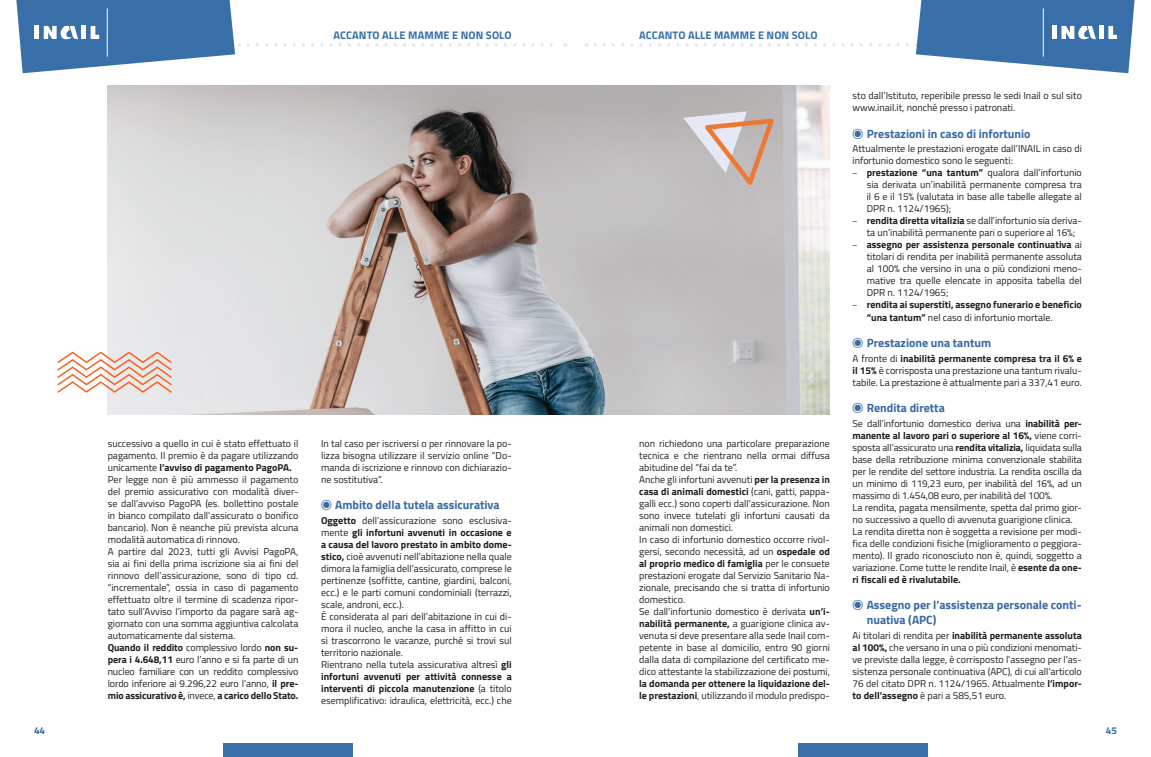
<style>
.page{position:relative;width:1151px;height:757px;background:#fff}
.page>*{position:absolute;margin:0;border:0;box-sizing:border-box;transform-origin:0 0}
.t1{font:700 12px/14.4px "Titillium Web";color:#3a69a5}
.t2{font:700 11px "Titillium Web";letter-spacing:.01em;color:#386fa8}
.t3{font:10px/12px "Titillium Web";color:#231f20}
.t4{font:700 10px/12px "Titillium Web";color:#231f20}
.t5{font:700 10px "Titillium Web";color:#386fa8}
.s1{font-weight:700}
.s2{font-family:"Source Sans Pro";font-weight:400}
.s3{font-weight:400}
.s4{font-family:"Source Sans Pro"}
</style>
<div class="page">
<div style="left:798px;top:743px;width:130px;height:14px;background:#386fa8"></div>
<div style="left:223px;top:743px;width:129px;height:14px;background:#386fa8"></div>
<svg style="left:16px;top:0;width:550px;height:73px"></svg>
<svg style="left:595px;top:0;width:540px;height:73px"></svg>
<img style="left:108px;top:85px;width:722px;height:329px">
<svg style="left:57px;top:352px;width:115px;height:41px"></svg>
<svg style="left:683px;top:111px;width:91px;height:74px;background:#ccbbb6"></svg>
<p class="t2" style="left:333px;top:27px;width:180px">ACCANTO ALLE MAMME E NON SOLO</p>
<p class="t2" style="left:639px;top:27px;width:180px">ACCANTO ALLE MAMME E NON SOLO</p>
<p class="t3" style="left:108px;top:436px;width:192px">successivo a quello in cui è stato effettuato il pagamento. Il premio è da pagare utilizzando unicamente <span class="s1">l’avviso di pagamento PagoPA.<br></span>Per legge non è più ammesso il pagamento del premio assicurativo con modalità diver&shy;se dall’avviso PagoPA (es. bollettino postale in bianco compilato dall’assicurato o bonifico bancario). Non è neanche più prevista alcuna modalità automatica di rinnovo.<br>A partire dal 2023, tutti gli Avvisi PagoPA, sia ai fini della prima iscrizione sia ai fini del rinnovo dell’assicurazione, sono di tipo cd. “incrementale”, ossia in caso di pagamento effettuato oltre il termine di scadenza ripor&shy;tato sull’Avviso l’importo da pagare sarà ag&shy;giornato con una somma aggiuntiva calcolata automaticamente dal sistema.<br><span class="s1">Quando il reddito</span> complessivo lordo <span class="s1">non su&shy;pera i 4.648,11</span> euro l’anno e si fa parte di un nucleo familiare con un reddito complessivo lordo inferiore ai 9.296,22 euro l’anno, <span class="s1">il pre&shy;mio assicurativo è,</span> invece, <span class="s1">a carico dello Stato.</span></p>
<p class="t3" style="left:321px;top:436px;width:192px;text-align:justify">In tal caso per iscriversi o per rinnovare la po&shy;lizza bisogna utilizzare il servizio online “Do&shy;manda di iscrizione e rinnovo con dichiarazio&shy;ne sostitutiva”.</p>
<p class="t1" style="left:321px;top:497px;width:180px"><span class="s2">◉</span> Ambito della tutela assicurativa</p>
<p class="t3" style="left:321px;top:514px;width:192px"><span class="s1">Oggetto</span> dell’assicurazione sono esclusiva&shy;mente <span class="s1">gli infortuni avvenuti in occasione e a causa del lavoro prestato in ambito dome&shy;stico,</span> cioè avvenuti nell’abitazione nella quale dimora la famiglia dell’assicurato, comprese le pertinenze (soffitte, cantine, giardini, balconi, ecc.) e le parti comuni condominiali (terrazzi, scale, androni, ecc.).<br>È considerata al pari dell’abitazione in cui di&shy;mora il nucleo, anche la casa in affitto in cui si trascorrono le vacanze, purché si trovi sul territorio nazionale.<br>Rientrano nella tutela assicurativa altresì <span class="s1">gli infortuni avvenuti per attività connesse a interventi di piccola manutenzione</span> (a titolo esemplificativo: idraulica, elettricità, ecc.) che</p>
<p class="t3" style="left:639px;top:436px;width:192px">non richiedono una particolare preparazione tecnica e che rientrano nella ormai diffusa abitudine del “fai da te”.<br>Anche gli infortuni avvenuti <span class="s1">per la presenza in casa di animali domestici</span> (cani, gatti, pappa&shy;galli ecc.) sono coperti dall’assicurazione. Non sono invece tutelati gli infortuni causati da animali non domestici.<br>In caso di infortunio domestico occorre rivol&shy;gersi, secondo necessità, ad un <span class="s1">ospedale od al proprio medico di famiglia</span> per le consuete prestazioni erogate dal Servizio Sanitario Na&shy;zionale, precisando che si tratta di infortunio domestico.<br>Se dall’infortunio domestico è derivata <span class="s1">un’i&shy;nabilità permanente,</span> a guarigione clinica av&shy;venuta si deve presentare alla sede Inail com&shy;petente in base al domicilio, entro 90 giorni dalla data di compilazione del certificato me&shy;dico attestante la stabilizzazione dei postumi,</p>
<p class="t4" style="left:639px;top:676px;width:192px">la domanda per ottenere la liquidazione del&shy;le prestazioni<span class="s3">, utilizzando il modulo predispo-</span></p>
<p class="t3" style="left:852px;top:89px;width:231px">sto dall’Istituto, reperibile presso le sedi Inail o sul sito www.inail.it, nonché presso i patronati.</p>
<p class="t1" style="left:852px;top:126px;width:180px"><span class="s2">◉</span> Prestazioni in caso di infortunio</p>
<p class="t3" style="left:852px;top:142px;width:231px">Attualmente le prestazioni erogate dall’INAIL in caso di infortunio domestico sono le seguenti:</p>
<p class="t3" style="left:867px;top:166px;width:217px;text-align:justify;text-indent:-14px"><span class="s4">–</span> <span class="s1">prestazione “una tantum”</span> qualora dall’infortunio sia derivata un’inabilità permanente compresa tra il 6 e il 15% (valutata in base alle tabelle allegate al DPR n. 1124/1965);</p>
<p class="t3" style="left:867px;top:214px;width:217px;text-indent:-14px"><span class="s4">–</span> <span class="s1">rendita diretta vitalizia</span> se dall’infortunio sia deriva&shy;ta un’inabilità permanente pari o superiore al 16%;</p>
<p class="t3" style="left:867px;top:238px;width:217px;text-align:justify;text-indent:-14px"><span class="s4">–</span> <span class="s1">assegno per assistenza personale continuativa</span> ai titolari di rendita per inabilità permanente assoluta al 100% che versino in una o più condizioni meno&shy;mative tra quelle elencate in apposita tabella del DPR n. 1124/1965;</p>
<p class="t4" style="left:867px;top:298px;width:217px;text-indent:-14px"><span class="s2">–</span> rendita ai superstiti, assegno funerario e beneficio “una tantum” <span class="s3">nel caso di infortunio mortale.</span></p>
<p class="t1" style="left:852px;top:335px;width:140px"><span class="s2">◉</span> Prestazione una tantum</p>
<p class="t3" style="left:852px;top:352px;width:231px;text-align:justify">A fronte di <span class="s1">inabilità permanente compresa tra il 6% e il 15%</span> è corrisposta una prestazione una tantum rivalu&shy;tabile. La prestazione è attualmente pari a 337,41 euro.</p>
<p class="t1" style="left:852px;top:400px;width:94px"><span class="s2">◉</span> Rendita diretta</p>
<p class="t3" style="left:852px;top:417px;width:231px">Se dall’infortunio domestico deriva una <span class="s1">inabilità per&shy;manente al lavoro pari o superiore al 16%,</span> viene corri&shy;sposta all’assicurato una <span class="s1">rendita vitalizia,</span> liquidata sulla base della retribuzione minima convenzionale stabilita per le rendite del settore industria. La rendita oscilla da un minimo di 119,23 euro, per inabilità del 16%, ad un massimo di 1.454,08 euro, per inabilità del 100%.<br>La rendita, pagata mensilmente, spetta dal primo gior&shy;no successivo a quello di avvenuta guarigione clinica.<br>La rendita diretta non è soggetta a revisione per modi&shy;fica delle condizioni fisiche (miglioramento o peggiora&shy;mento). Il grado riconosciuto non è, quindi, soggetto a variazione. Come tutte le rendite Inail, è <span class="s1">esente da one&shy;ri fiscali ed è rivalutabile.</span></p>
<p class="t1" style="left:867px;top:597px;width:216px;text-indent:-14px"><span class="s2">◉</span> Assegno per l’assistenza personale conti&shy;nuativa (APC)</p>
<p class="t3" style="left:852px;top:629px;width:231px;text-align:justify">Ai titolari di rendita per <span class="s1">inabilità permanente assoluta al 100%,</span> che versano in una o più condizioni menomati&shy;ve previste dalla legge, è corrisposto l’assegno per l’as&shy;sistenza personale continuativa (APC), di cui all’articolo 76 del citato DPR n. 1124/1965. Attualmente <span class="s1">l’impor&shy;to dell’assegno</span> è pari a 585,51 euro.</p>
<p class="t5" style="left:34px;top:723px;width:13px">44</p>
<p class="t5" style="left:1106px;top:723px;width:13px">45</p>
</div>
